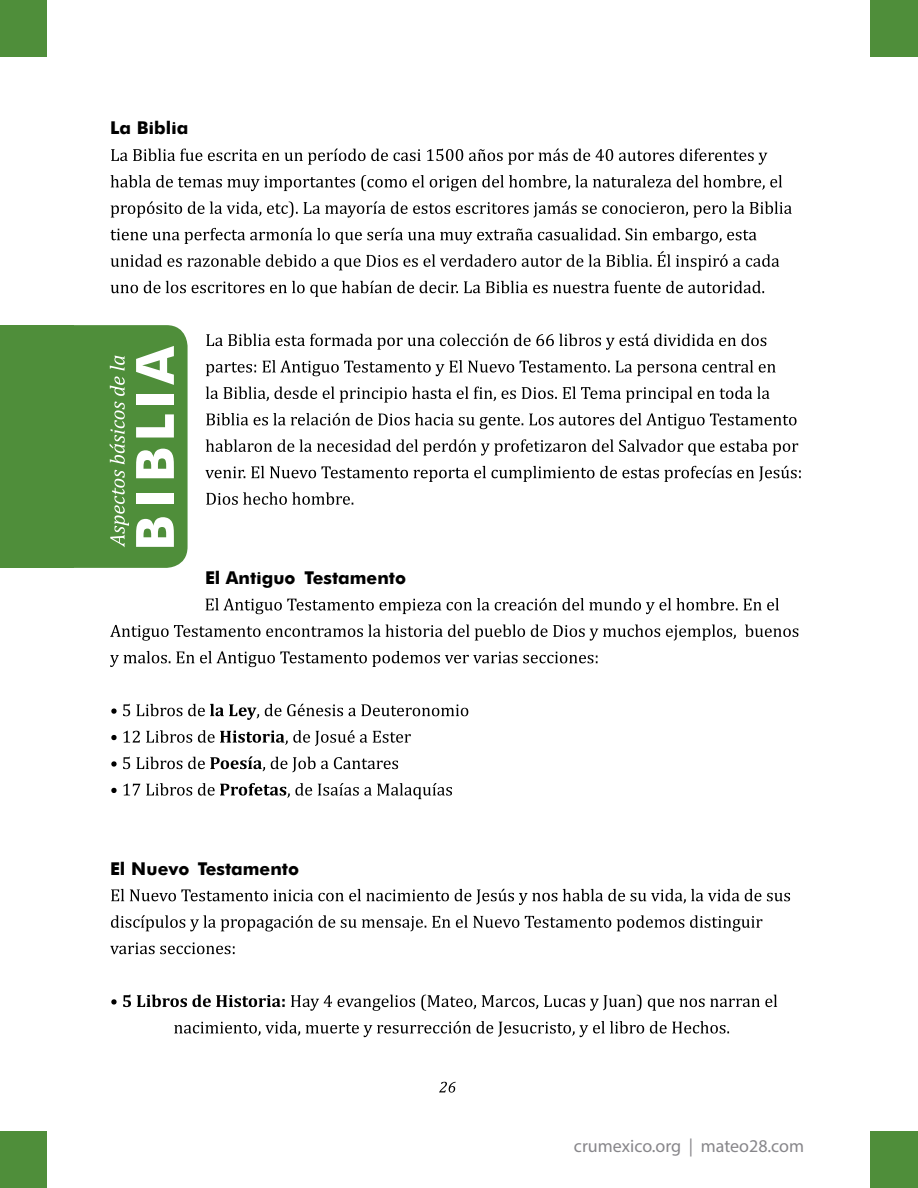
<style>
.page{position:relative;width:918px;height:1188px;background:#fff}
.page>*{position:absolute;margin:0;border:0;box-sizing:border-box;transform-origin:0 0}
.t1{font:700 52.95px "Futura";letter-spacing:.095em;color:#fff}
.t2{font:18px "Myriad Pro";color:#87868a}
.t3{font:700 17.7px "Futura";color:#000}
</style>
<div class="page">
<div style="left:0;top:0;width:46px;height:57px;background:#4f8e3a"></div>
<div style="left:0;top:1131px;width:46px;height:57px;background:#4f8e3a"></div>
<div style="left:871px;top:0;width:47px;height:57px;background:#4f8e3a"></div>
<div style="left:871px;top:1131px;width:47px;height:57px;background:#4f8e3a"></div>
<svg style="left:439px;top:1082px;width:17px;height:11px"></svg>
<svg style="left:111px;top:149px;width:656px;height:16px"></svg>
<svg style="left:111px;top:175px;width:671px;height:16px"></svg>
<svg style="left:111px;top:201px;width:681px;height:17px"></svg>
<svg style="left:110px;top:228px;width:647px;height:16px"></svg>
<svg style="left:111px;top:251px;width:668px;height:19px"></svg>
<svg style="left:111px;top:281px;width:653px;height:16px"></svg>
<svg style="left:206px;top:334px;width:560px;height:16px"></svg>
<svg style="left:206px;top:360px;width:570px;height:16px"></svg>
<svg style="left:206px;top:387px;width:564px;height:16px"></svg>
<svg style="left:206px;top:413px;width:591px;height:16px"></svg>
<svg style="left:206px;top:439px;width:592px;height:17px"></svg>
<svg style="left:205px;top:466px;width:596px;height:16px"></svg>
<svg style="left:206px;top:492px;width:147px;height:13px"></svg>
<svg style="left:206px;top:598px;width:573px;height:16px"></svg>
<svg style="left:110px;top:625px;width:626px;height:16px"></svg>
<svg style="left:745px;top:625px;width:53px;height:12px"></svg>
<svg style="left:110px;top:651px;width:488px;height:16px"></svg>
<svg style="left:111px;top:704px;width:357px;height:16px"></svg>
<svg style="left:111px;top:730px;width:300px;height:16px"></svg>
<svg style="left:111px;top:756px;width:287px;height:16px"></svg>
<svg style="left:111px;top:783px;width:341px;height:16px"></svg>
<svg style="left:111px;top:889px;width:679px;height:16px"></svg>
<svg style="left:111px;top:915px;width:651px;height:16px"></svg>
<svg style="left:110px;top:942px;width:125px;height:12px"></svg>
<svg style="left:111px;top:995px;width:174px;height:12px"></svg>
<svg style="left:291px;top:995px;width:486px;height:16px"></svg>
<svg style="left:174px;top:1021px;width:555px;height:16px"></svg>
<div style="left:74px;top:325px;width:114px;height:243px;background:#4f8e3a"></div>
<div style="left:0;top:325px;width:74px;height:243px;background:#4f8e3a"></div>
<p class="t3" style="left:110px;top:115px;width:80px">La Biblia</p>
<h1 class="t1" style="left:116px;top:551px;width:207px;rotate:-90deg">BIBLIA</h1>
<p class="t3" style="left:205px;top:565px;width:202px">El Antiguo Testamento</p>
<p class="t3" style="left:110px;top:856px;width:191px">El Nuevo Testamento</p>
<p class="t2" style="left:574px;top:1135px;width:232px">crumexico.org | mateo28.com</p>
</div>
